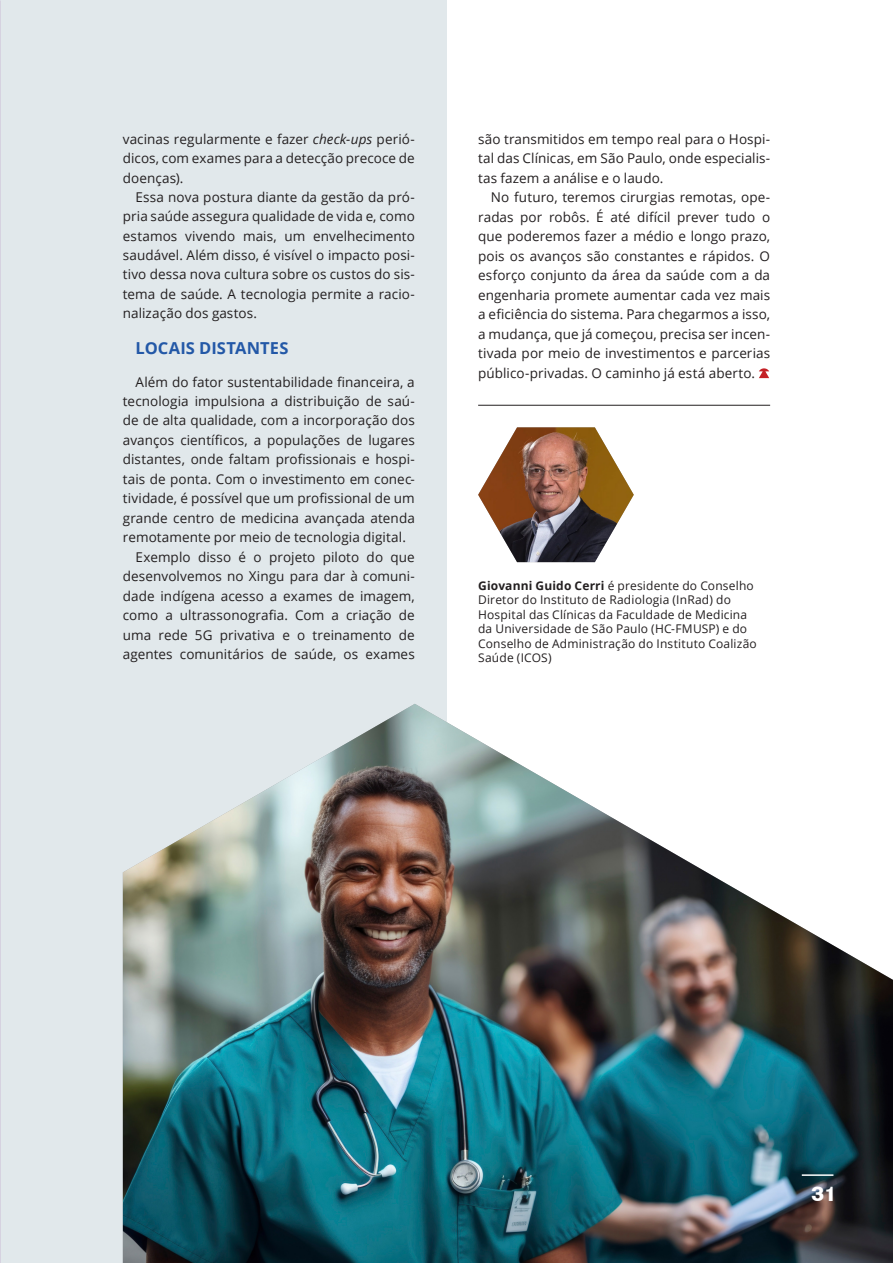
<style>
.page{position:relative;width:893px;height:1263px;background:#fff}
.page>*{position:absolute;margin:0;border:0;box-sizing:border-box;transform-origin:0 0}
.Headline{font:21px "Gleffy";color:#fff}
.Texto_Open_Sans{font:700 16.5px "Open Sans";letter-spacing:.01em;color:#2358a7}
.Texto_Open_Sans-2{font:13.5px/19.5px "Open Sans";letter-spacing:.005em;color:#231f20;text-align:justify}
.Body_Text_-_Justify{font:12px/14.4px "Open Sans";letter-spacing:.015em;color:#231f20}
.s1{font-style:italic}
.s2{font-weight:700}
</style>
<div class="page">
<div style="left:0;top:0;width:446px;height:1263px;background:#e1e8eb"></div>
<img style="left:123px;top:704px;width:770px;height:559px">
<hr style="left:802px;top:1174px;width:31px;height:2px;background:#fff">
<svg style="left:759px;top:368px;width:10px;height:10px"></svg>
<hr style="left:478px;top:405px;width:292px;height:1px;background:#231f20">
<img style="left:478px;top:427px;width:156px;height:135px">
<p class="Texto_Open_Sans-2" style="left:123px;top:129px;width:293px">vacinas regularmente e fazer <span class="s1">check-ups</span> perió&shy;dicos, com exames para a detecção precoce de doenças).</p>
<p class="Texto_Open_Sans-2" style="left:123px;top:187px;width:293px;text-indent:13px">Essa nova postura diante da gestão da pró&shy;pria saúde assegura qualidade de vida e, como estamos vivendo mais, um envelhecimento saudável. Além disso, é visível o impacto posi&shy;tivo dessa nova cultura sobre os custos do sis&shy;tema de saúde. A tecnologia permite a racio&shy;nalização dos gastos.</p>
<p class="Texto_Open_Sans" style="left:136px;top:337px;width:154px">LOCAIS DISTANTES</p>
<p class="Texto_Open_Sans-2" style="left:123px;top:371px;width:293px;text-indent:13px">Além do fator sustentabilidade financeira, a tecnologia impulsiona a distribuição de saú&shy;de de alta qualidade, com a incorporação dos avanços científicos, a populações de lugares distantes, onde faltam profissionais e hospi&shy;tais de ponta. Com o investimento em conec&shy;tividade, é possível que um profissional de um grande centro de medicina avançada atenda remotamente por meio de tecnologia digital.</p>
<p class="Texto_Open_Sans-2" style="left:123px;top:547px;width:293px;text-indent:13px">Exemplo disso é o projeto piloto do que desenvolvemos no Xingu para dar à comuni&shy;dade indígena acesso a exames de imagem, como a ultrassonografia. Com a criação de uma rede 5G privativa e o treinamento de agentes comunitários de saúde, os exames</p>
<p class="Texto_Open_Sans-2" style="left:478px;top:129px;width:293px">são transmitidos em tempo real para o Hospi&shy;tal das Clínicas, em São Paulo, onde especialis&shy;tas fazem a análise e o laudo.</p>
<p class="Texto_Open_Sans-2" style="left:478px;top:187px;width:293px;text-indent:13px">No futuro, teremos cirurgias remotas, ope&shy;radas por robôs. É até difícil prever tudo o que poderemos fazer a médio e longo prazo, pois os avanços são constantes e rápidos. O esforço conjunto da área da saúde com a da engenharia promete aumentar cada vez mais a eficiência do sistema. Para chegarmos a isso, a mudança, que já começou, precisa ser incen&shy;tivada por meio de investimentos e parcerias público-privadas. O caminho já está aberto.</p>
<p class="Body_Text_-_Justify" style="left:478px;top:578px;width:280px"><span class="s2">Giovanni Guido Cerri</span> é presidente do Conselho Diretor do Instituto de Radiologia (InRad) do Hospital das Clínicas da Faculdade de Medicina da Universidade de São Paulo (HC-FMUSP) e do Conselho de Administração do Instituto Coalizão Saúde (ICOS)</p>
<p class="Headline" style="left:812px;top:1185px;width:23px">31</p>
</div>
